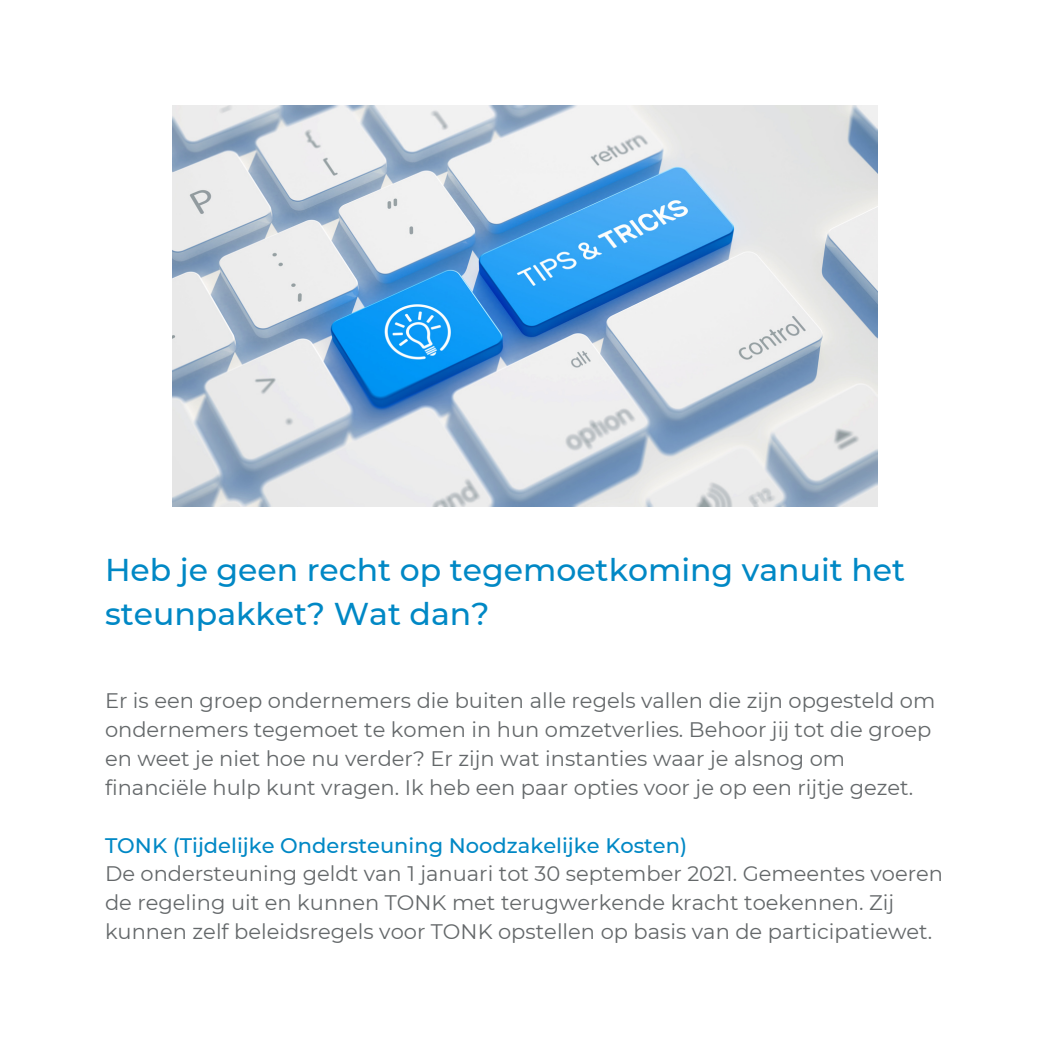
<style>
.page{position:relative;width:1050px;height:1050px;background:#fff}
.page>*{position:absolute;margin:0;border:0;box-sizing:border-box;transform-origin:0 0}
.t1{font:500 31.5px/43.9px "Montserrat";color:#0088c5}
.t2{font:21px/28.9px "Montserrat";color:#64686a}
.t3{font:500 21px "Montserrat";color:#0088c5}
</style>
<div class="page">
<img style="left:173px;top:105px;width:705px;height:402px">
<p class="t1" style="left:105px;top:547px;width:802px">Heb je geen recht op tegemoetkoming vanuit het steunpakket? Wat dan?</p>
<p class="t2" style="left:105px;top:686px;width:832px">Er is een groep ondernemers die buiten alle regels vallen die zijn opgesteld om ondernemers tegemoet te komen in hun omzetverlies. Behoor jij tot die groep en weet je niet hoe nu verder? Er zijn wat instanties waar je alsnog om financiële hulp kunt vragen. Ik heb een paar opties voor je op een rijtje gezet.</p>
<p class="t3" style="left:105px;top:832px;width:584px">TONK (Tijdelijke Ondersteuning Noodzakelijke Kosten)</p>
<p class="t2" style="left:105px;top:860px;width:840px">De ondersteuning geldt van 1 januari tot 30 september 2021. Gemeentes voeren de regeling uit en kunnen TONK met terugwerkende kracht toekennen. Zij kunnen zelf beleidsregels voor TONK opstellen op basis van de participatiewet.</p>
</div>
